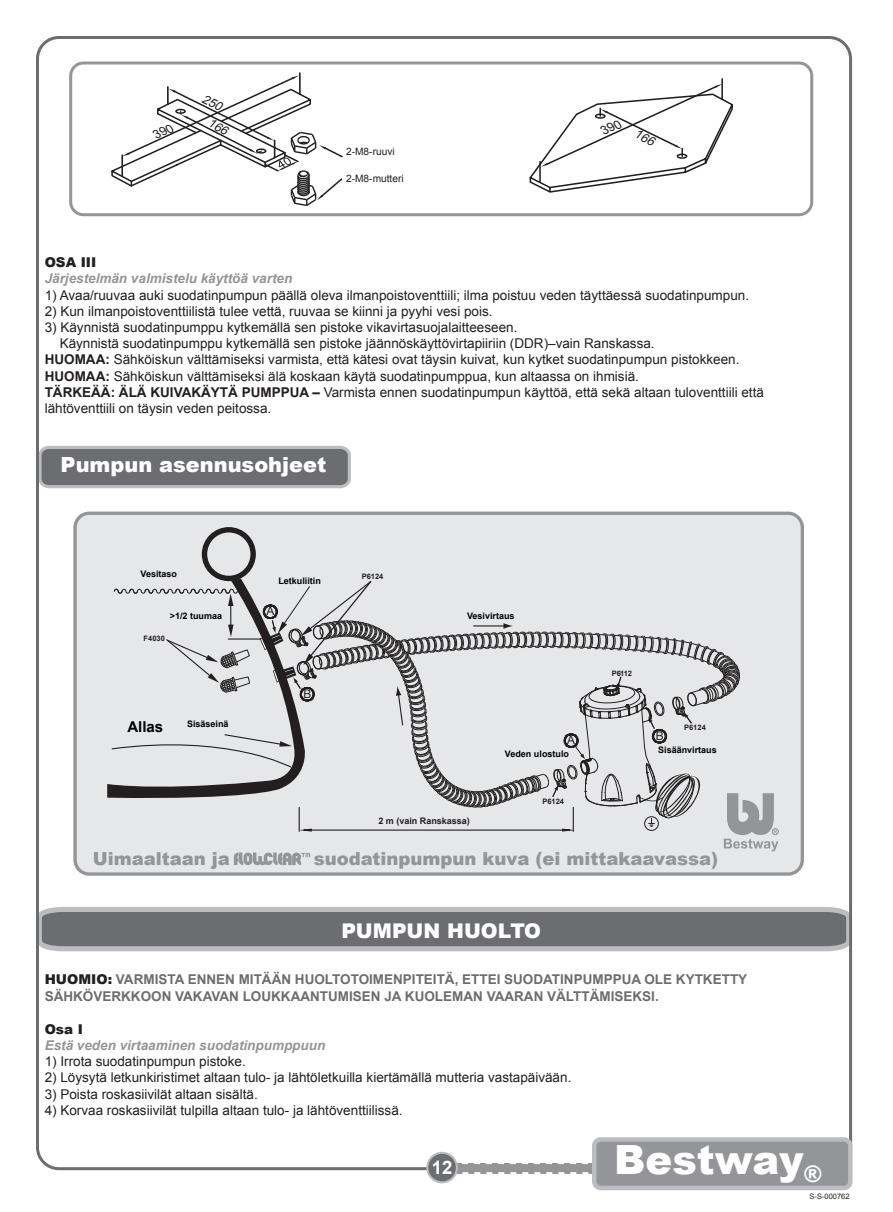
<style>
.page{position:relative;width:893px;height:1212px;background:#fff}
.page>*{position:absolute;margin:0;border:0;box-sizing:border-box;transform-origin:0 0}
.t1{font:900 40.2px "Arial";color:#fff}
.t2{font:900 20.85px "Arial";color:#fff}
.t3{font:900 20.25px "Arial";color:#fff}
.t4{font:700 18.6px "Arial";color:#fff}
.t5{font:900 18px "Arial";color:#939598}
.t6{font:700 15px "Arial";color:#000}
.t7{font:13.5px "Arial";color:#231f20}
.t8{font:700 13.5px/16.5px "Arial";color:#6c6d70}
.t9{font:italic 700 13.5px/16.2px "Arial";color:#939598}
.t10{font:11.85px "Arial";color:#231f20}
.t11{font:10.2px "Arial";color:#231f20}
.t12{font:700 9px "Arial";color:#000}
.t13{font:700 9px "Arial";color:#231f20}
.t14{font:700 7.5px "Arial";color:#231f20}
.t15{font:7.5px "Arial";color:#231f20}
.s1{font-weight:900;font-style:normal;color:#231f20}
.s2{font-weight:700}
.s3{font-weight:900;color:#231f20}
</style>
<div class="page">
<svg style="left:40px;top:904px;width:813px;height:50px;background:#8d8e91"></svg>
<div style="left:69px;top:62px;width:744px;height:154px;border:3px solid #939598;border-radius:13px"></div>
<hr style="left:721px;top:79px;width:2px;height:20px;background:#231f20">
<hr style="left:299px;top:73px;width:2px;height:21px;background:#231f20">
<svg style="left:40px;top:445px;width:311px;height:44px;background:#7e7f82"></svg>
<div style="left:75px;top:513px;width:727px;height:361px;background:#e6e7e9;border-radius:14px"></div>
<div style="left:73px;top:512px;width:731px;height:364px;border:3px solid #939598;border-radius:14px"></div>
<div style="left:772px;top:828px;width:7px;height:7px;border:1px solid #939598;border-radius:50%"></div>
<svg style="left:111px;top:527px;width:667px;height:339px"></svg>
<div style="left:447px;top:1162px;width:153px;height:11px;background:#939598"></div>
<div style="left:445px;top:1161px;width:157px;height:14px;border:3px dashed #fff"></div>
<div style="left:427px;top:1153px;width:30px;height:29px;background:#6c6d70;border-radius:50%"></div>
<div style="left:426px;top:1152px;width:32px;height:31px;border:2px solid #bcbdc0;border-radius:50%"></div>
<div style="left:594px;top:1139px;width:256px;height:49px;background:#939598;border-radius:6px"></div>
<div style="left:592px;top:1137px;width:260px;height:53px;border:4px solid #bcbdc0;border-radius:6px"></div>
<svg style="left:529px;top:84px;width:204px;height:109px"></svg>
<svg style="left:111px;top:75px;width:232px;height:131px"></svg>
<p class="t11" style="left:346px;top:145px;width:50px">2-M8-ruuvi</p>
<p class="t11" style="left:346px;top:172px;width:59px">2-M8-mutteri</p>
<p class="t9" style="left:45px;top:255px;width:249px"><span class="s1">OSA III<br></span>Järjestelmän valmistelu käyttöä varten</p>
<p class="t7" style="left:45px;top:286px;width:706px">1) Avaa/ruuvaa auki suodatinpumpun päällä oleva ilmanpoistoventtiili; ilma poistuu veden täyttäessä suodatinpumpun.</p>
<p class="t7" style="left:45px;top:302px;width:449px">2) Kun ilmanpoistoventtiilistä tulee vettä, ruuvaa se kiinni ja pyyhi vesi pois.</p>
<p class="t7" style="left:45px;top:318px;width:474px">3) Käynnistä suodatinpumppu kytkemällä sen pistoke vikavirtasuojalaitteeseen.</p>
<p class="t7" style="left:60px;top:335px;width:596px">Käynnistä suodatinpumppu kytkemällä sen pistoke jäännöskäyttövirtapiiriin (DDR)–vain Ranskassa.</p>
<p class="t7" style="left:45px;top:351px;width:696px"><span class="s2">HUOMAA:</span> Sähköiskun välttämiseksi varmista, että kätesi ovat täysin kuivat, kun kytket suodatinpumpun pistokkeen.</p>
<p class="t7" style="left:45px;top:367px;width:596px"><span class="s2">HUOMAA:</span> Sähköiskun välttämiseksi älä koskaan käytä suodatinpumppua, kun altaassa on ihmisiä.</p>
<p class="t7" style="left:45px;top:383px;width:721px"><span class="s2">TÄRKEÄÄ: ÄLÄ KUIVAKÄYTÄ PUMPPUA –</span> Varmista ennen suodatinpumpun käyttöä, että sekä altaan tuloventtiili että</p>
<p class="t7" style="left:45px;top:399px;width:228px">lähtöventtiili on täysin veden peitossa.</p>
<p class="t2" style="left:61px;top:453px;width:267px">Pumpun asennusohjeet</p>
<p class="t12" style="left:140px;top:567px;width:38px">Vesitaso</p>
<p class="t12" style="left:170px;top:610px;width:54px">&gt;1/2 tuumaa</p>
<p class="t14" style="left:144px;top:633px;width:23px">F4030</p>
<p class="t6" style="left:127px;top:717px;width:37px">Allas</p>
<p class="t12" style="left:187px;top:718px;width:43px">Sisäseinä</p>
<p class="t12" style="left:278px;top:574px;width:44px">Letkuliitin</p>
<p class="t10" style="left:266px;top:603px;width:9px">A</p>
<p class="t10" style="left:304px;top:686px;width:9px">B</p>
<p class="t14" style="left:362px;top:572px;width:23px">P6124</p>
<p class="t12" style="left:467px;top:610px;width:49px">Vesivirtaus</p>
<p class="t14" style="left:612px;top:668px;width:22px">P6112</p>
<p class="t10" style="left:567px;top:732px;width:9px">A</p>
<p class="t10" style="left:656px;top:728px;width:9px">B</p>
<p class="t14" style="left:684px;top:722px;width:23px">P6124</p>
<p class="t12" style="left:505px;top:748px;width:66px">Veden ulostulo</p>
<p class="t14" style="left:542px;top:796px;width:23px">P6124</p>
<p class="t12" style="left:658px;top:744px;width:60px">Sisäänvirtaus</p>
<p class="t13" style="left:378px;top:815px;width:93px">2 m (vain Ranskassa)</p>
<p class="t5" style="left:93px;top:848px;width:138px">Uimaaltaan ja</p>
<p class="t5" style="left:314px;top:848px;width:406px">suodatinpumpun kuva (ei mittakaavassa)</p>
<p class="t3" style="left:341px;top:920px;width:201px">PUMPUN HUOLTO</p>
<p class="t8" style="left:45px;top:972px;width:704px"><span class="s3">HUOMIO:</span> VARMISTA ENNEN MITÄÄN HUOLTOTOIMENPITEITÄ, ETTEI SUODATINPUMPPUA OLE KYTKETTY<br>SÄHKÖVERKKOON VAKAVAN LOUKKAANTUMISEN JA KUOLEMAN VAARAN VÄLTTÄMISEKSI.</p>
<p class="t9" style="left:45px;top:1021px;width:282px"><span class="s1">Osa I<br></span>Estä veden virtaaminen suodatinpumppuun</p>
<p class="t7" style="left:45px;top:1052px;width:203px">1) Irrota suodatinpumpun pistoke.</p>
<p class="t7" style="left:45px;top:1069px;width:528px">2) Löysytä letkunkiristimet altaan tulo- ja lähtöletkuilla kiertämällä mutteria vastapäivään.</p>
<p class="t7" style="left:45px;top:1085px;width:215px">3) Poista roskasiivilät altaan sisältä.</p>
<p class="t7" style="left:45px;top:1101px;width:359px">4) Korvaa roskasiivilät tulpilla altaan tulo- ja lähtöventtiilissä.</p>
<p class="t4" style="left:432px;top:1155px;width:22px">12</p>
<p class="t1" style="left:614px;top:1137px;width:209px">Bestway<sub>®</sub></p>
<p class="t15" style="left:810px;top:1191px;width:42px">S-S-000762</p>
</div>
